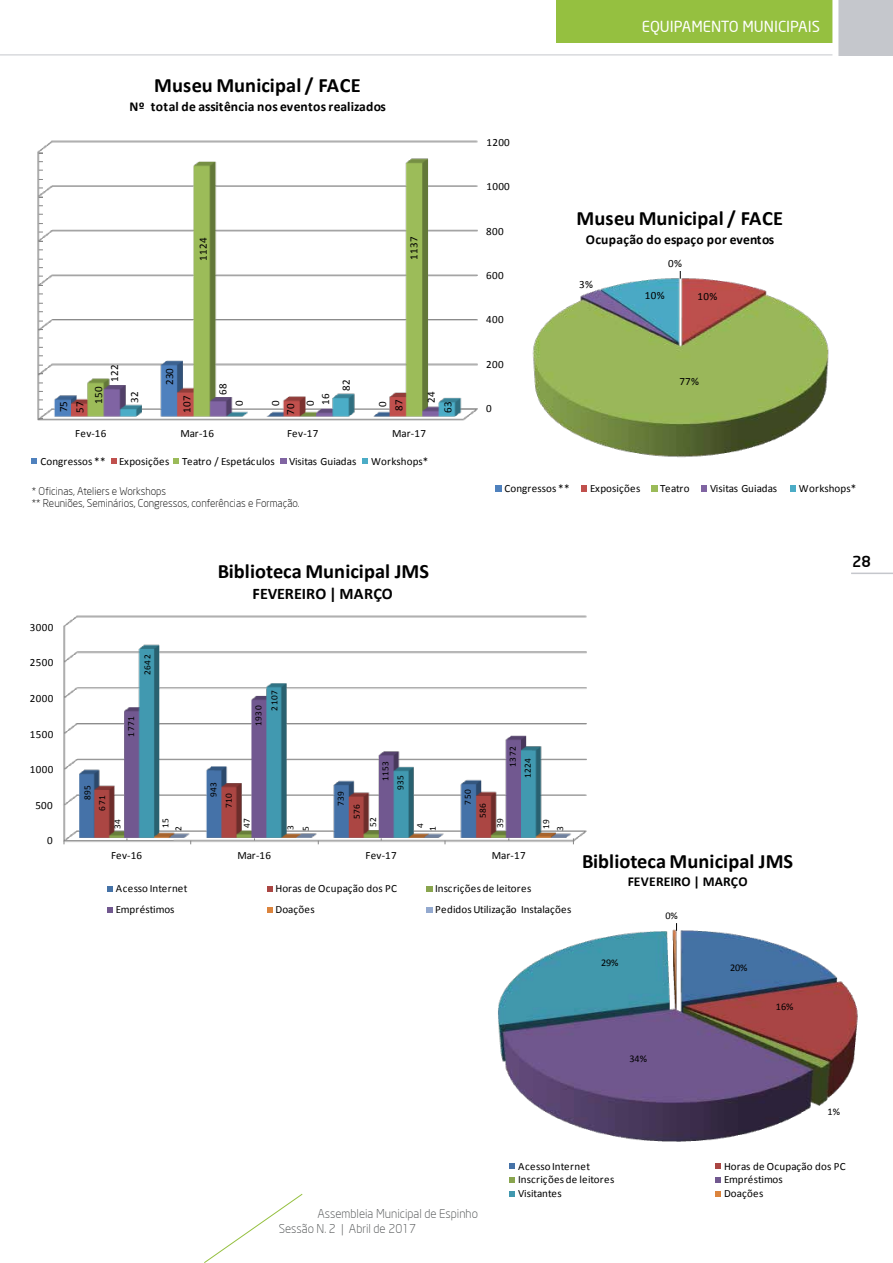
<style>
.page{position:relative;width:893px;height:1263px;background:#fff}
.page>*{position:absolute;margin:0;border:0;box-sizing:border-box;transform-origin:0 0}
.t1{font:700 20.4px "Calibri";letter-spacing:.005em;color:#000}
.t2{font:700 16.2px "Calibri";letter-spacing:.005em;color:#000}
.t3{font:15px "Neo Sans";color:#fff}
.t4{font:500 15px "Neo Sans";color:#000}
.t5{font:700 13.65px "Calibri";letter-spacing:.01em;color:#000}
.t6{font:300 12px/14.4px "Neo Sans";color:#4b4e4f}
.t7{font:11.1px "Calibri";letter-spacing:.015em;color:#000}
.t8{font:11.1px "Calibri";letter-spacing:-.01em;color:#000}
.t9{font:11.1px "Calibri";letter-spacing:-.005em;color:#000}
.t10{font:300 10.5px/12.6px "Neo Sans";color:#000}
.t11{font:10.2px "Calibri";letter-spacing:-.005em;color:#000}
.t12{font:9.3px/12.9px "Calibri";letter-spacing:.04em;color:#000;text-align:center}
</style>
<div class="page">
<hr style="left:851px;top:573px;width:42px;height:1px;background:#c5c7cc">
<hr style="left:0;top:55px;width:893px;height:1px;background:#c5c7cc">
<div style="left:556px;top:0;width:276px;height:43px;background:#95c040"></div>
<div style="left:838px;top:0;width:55px;height:55px;background:#c5c7cc"></div>
<div style="left:832px;top:0;width:6px;height:57px;background:#fff"></div>
<svg style="left:204px;top:1193px;width:99px;height:70px"></svg>
<img style="left:37px;top:140px;width:441px;height:280px">
<svg style="left:31px;top:458px;width:6px;height:6px"></svg>
<svg style="left:111px;top:458px;width:6px;height:6px"></svg>
<svg style="left:173px;top:458px;width:6px;height:6px"></svg>
<div style="left:280px;top:458px;width:7px;height:6px;background:#8064a2"></div>
<svg style="left:362px;top:458px;width:6px;height:6px"></svg>
<img style="left:532px;top:271px;width:297px;height:187px">
<div style="left:495px;top:485px;width:7px;height:7px;background:#4f81bd"></div>
<div style="left:581px;top:485px;width:6px;height:7px;background:#c0504d"></div>
<div style="left:651px;top:485px;width:7px;height:7px;background:#9bbb59"></div>
<div style="left:701px;top:485px;width:6px;height:7px;background:#8064a2"></div>
<div style="left:790px;top:485px;width:6px;height:7px;background:#4bacc6"></div>
<img style="left:63px;top:615px;width:524px;height:228px">
<svg style="left:107px;top:886px;width:6px;height:5px"></svg>
<svg style="left:267px;top:886px;width:6px;height:5px"></svg>
<div style="left:426px;top:885px;width:7px;height:6px;background:#89a54e"></div>
<svg style="left:107px;top:907px;width:6px;height:6px"></svg>
<svg style="left:267px;top:907px;width:6px;height:6px"></svg>
<div style="left:426px;top:907px;width:7px;height:6px;background:#93a9cf"></div>
<img style="left:498px;top:923px;width:360px;height:274px">
<svg style="left:509px;top:1163px;width:6px;height:6px"></svg>
<svg style="left:715px;top:1163px;width:6px;height:6px"></svg>
<svg style="left:509px;top:1177px;width:6px;height:6px"></svg>
<svg style="left:715px;top:1177px;width:6px;height:6px"></svg>
<svg style="left:509px;top:1190px;width:6px;height:6px"></svg>
<svg style="left:715px;top:1190px;width:6px;height:6px"></svg>
<h1 class="t1" style="left:154px;top:73px;width:208px">Museu Municipal / FACE</h1>
<p class="t5" style="left:130px;top:98px;width:258px">Nº total de assitência nos eventos realizados</p>
<p class="t7" style="left:196px;top:261px;width:25px;rotate:-90deg">1124</p>
<p class="t7" style="left:407px;top:260px;width:25px;rotate:-90deg">1137</p>
<p class="t7" style="left:57px;top:412px;width:13px;rotate:-90deg">75</p>
<p class="t7" style="left:108px;top:382px;width:19px;rotate:-90deg">122</p>
<p class="t7" style="left:163px;top:385px;width:19px;rotate:-90deg">230</p>
<p class="t7" style="left:339px;top:390px;width:13px;rotate:-90deg">82</p>
<p class="t7" style="left:216px;top:395px;width:13px;rotate:-90deg">68</p>
<p class="t7" style="left:91px;top:404px;width:19px;rotate:-90deg">150</p>
<p class="t7" style="left:127px;top:403px;width:13px;rotate:-90deg">32</p>
<p class="t7" style="left:232px;top:406px;width:7px;rotate:-90deg">0</p>
<p class="t7" style="left:318px;top:405px;width:13px;rotate:-90deg">16</p>
<p class="t7" style="left:424px;top:403px;width:13px;rotate:-90deg">24</p>
<p class="t7" style="left:73px;top:413px;width:13px;rotate:-90deg">57</p>
<p class="t7" style="left:180px;top:413px;width:19px;rotate:-90deg">107</p>
<p class="t7" style="left:284px;top:415px;width:13px;rotate:-90deg">70</p>
<p class="t7" style="left:392px;top:411px;width:13px;rotate:-90deg">87</p>
<p class="t7" style="left:268px;top:406px;width:7px;rotate:-90deg">0</p>
<p class="t7" style="left:375px;top:407px;width:7px;rotate:-90deg">0</p>
<p class="t7" style="left:303px;top:406px;width:7px;rotate:-90deg">0</p>
<p class="t7" style="left:75px;top:426px;width:33px">Fev-16</p>
<p class="t7" style="left:180px;top:426px;width:35px">Mar-16</p>
<p class="t7" style="left:287px;top:426px;width:33px">Fev-17</p>
<p class="t7" style="left:392px;top:426px;width:35px">Mar-17</p>
<p class="t7" style="left:40px;top:454px;width:236px">Congressos ** Exposições Teatro / Espetáculos</p>
<p class="t8" style="left:289px;top:454px;width:69px">Visitas Guiadas</p>
<p class="t7" style="left:371px;top:454px;width:59px">Workshops*</p>
<p class="t10" style="left:32px;top:484px;width:269px">* Oficinas, Ateliers e Workshops<br>** Reuniões, Seminários, Congressos, conferências e Formação.</p>
<p class="t7" style="left:441px;top:413px;width:13px;rotate:-90deg">63</p>
<p class="t7" style="left:30px;top:620px;width:25px">3000</p>
<p class="t7" style="left:30px;top:656px;width:25px">2500</p>
<p class="t7" style="left:30px;top:691px;width:25px">2000</p>
<p class="t7" style="left:30px;top:727px;width:25px">1500</p>
<p class="t12" style="left:140px;top:675px;width:22px;rotate:-90deg">2642</p>
<p class="t12" style="left:124px;top:736px;width:22px;rotate:-90deg">1771</p>
<h1 class="t1" style="left:218px;top:559px;width:213px">Biblioteca Municipal JMS</h1>
<h2 class="t2" style="left:253px;top:583px;width:142px">FEVEREIRO | MARÇO</h2>
<p class="t12" style="left:251px;top:726px;width:22px;rotate:-90deg">1930</p>
<p class="t12" style="left:268px;top:710px;width:22px;rotate:-90deg">2107</p>
<p class="t7" style="left:486px;top:135px;width:25px">1200</p>
<p class="t7" style="left:486px;top:180px;width:25px">1000</p>
<p class="t7" style="left:486px;top:224px;width:19px">800</p>
<p class="t7" style="left:486px;top:268px;width:19px">600</p>
<p class="t7" style="left:486px;top:313px;width:19px">400</p>
<p class="t7" style="left:486px;top:357px;width:19px">200</p>
<p class="t7" style="left:486px;top:401px;width:7px">0</p>
<h3 class="t3" style="left:642px;top:17px;width:180px">EQUIPAMENTO MUNICIPAIS</h3>
<h1 class="t1" style="left:577px;top:206px;width:208px">Museu Municipal / FACE</h1>
<p class="t5" style="left:586px;top:231px;width:190px">Ocupação do espaço por eventos</p>
<p class="t7" style="left:579px;top:278px;width:15px">3%</p>
<p class="t7" style="left:668px;top:257px;width:15px">0%</p>
<p class="t7" style="left:645px;top:288px;width:21px">10%</p>
<p class="t7" style="left:697px;top:290px;width:21px">10%</p>
<p class="t7" style="left:679px;top:375px;width:21px">77%</p>
<p class="t7" style="left:504px;top:481px;width:67px">Congressos **</p>
<p class="t7" style="left:590px;top:481px;width:52px">Exposições</p>
<p class="t7" style="left:660px;top:481px;width:31px">Teatro</p>
<p class="t8" style="left:710px;top:481px;width:69px">Visitas Guiadas</p>
<p class="t7" style="left:799px;top:481px;width:59px">Workshops*</p>
<h3 class="t4" style="left:852px;top:552px;width:20px">28</h3>
<p class="t7" style="left:30px;top:763px;width:25px">1000</p>
<p class="t7" style="left:35px;top:798px;width:19px">500</p>
<p class="t7" style="left:47px;top:834px;width:7px">0</p>
<p class="t12" style="left:506px;top:767px;width:22px;rotate:-90deg">1372</p>
<p class="t12" style="left:521px;top:778px;width:22px;rotate:-90deg">1224</p>
<p class="t12" style="left:379px;top:781px;width:22px;rotate:-90deg">1153</p>
<p class="t12" style="left:394px;top:790px;width:16px;rotate:-90deg">935</p>
<p class="t12" style="left:80px;top:800px;width:16px;rotate:-90deg">895</p>
<p class="t12" style="left:206px;top:797px;width:16px;rotate:-90deg">943</p>
<p class="t12" style="left:334px;top:806px;width:16px;rotate:-90deg">739</p>
<p class="t12" style="left:461px;top:804px;width:16px;rotate:-90deg">750</p>
<p class="t12" style="left:95px;top:810px;width:16px;rotate:-90deg">671</p>
<p class="t12" style="left:222px;top:808px;width:16px;rotate:-90deg">710</p>
<p class="t12" style="left:350px;top:819px;width:16px;rotate:-90deg">576</p>
<p class="t12" style="left:476px;top:818px;width:16px;rotate:-90deg">586</p>
<p class="t12" style="left:110px;top:829px;width:11px;rotate:-90deg">34</p>
<p class="t12" style="left:240px;top:828px;width:11px;rotate:-90deg">47</p>
<p class="t12" style="left:366px;top:827px;width:11px;rotate:-90deg">52</p>
<p class="t12" style="left:493px;top:828px;width:11px;rotate:-90deg">39</p>
<p class="t12" style="left:159px;top:828px;width:11px;rotate:-90deg">15</p>
<p class="t12" style="left:171px;top:831px;width:6px;rotate:-90deg">2</p>
<p class="t12" style="left:299px;top:830px;width:6px;rotate:-90deg">5</p>
<p class="t12" style="left:413px;top:831px;width:10px;rotate:-90deg">4<br>1</p>
<p class="t12" style="left:539px;top:831px;width:13px;line-height:14px;text-align:left;rotate:-90deg">19<br>3</p>
<p class="t12" style="left:284px;top:830px;width:6px;rotate:-90deg">3</p>
<p class="t7" style="left:111px;top:848px;width:33px">Fev-16</p>
<p class="t7" style="left:237px;top:848px;width:35px">Mar-16</p>
<p class="t7" style="left:366px;top:848px;width:33px">Fev-17</p>
<p class="t7" style="left:492px;top:848px;width:35px">Mar-17</p>
<p class="t7" style="left:116px;top:881px;width:73px">Acesso Internet</p>
<p class="t7" style="left:276px;top:881px;width:123px">Horas de Ocupação dos PC</p>
<p class="t7" style="left:435px;top:881px;width:98px">Inscrições de leitores</p>
<p class="t7" style="left:116px;top:903px;width:60px">Empréstimos</p>
<p class="t7" style="left:276px;top:903px;width:41px">Doações</p>
<p class="t7" style="left:435px;top:903px;width:138px">Pedidos Utilização Instalações</p>
<h1 class="t1" style="left:582px;top:848px;width:213px">Biblioteca Municipal JMS</h1>
<p class="t5" style="left:628px;top:873px;width:121px">FEVEREIRO | MARÇO</p>
<p class="t11" style="left:665px;top:910px;width:14px">0%</p>
<p class="t11" style="left:601px;top:956px;width:19px">29%</p>
<p class="t11" style="left:730px;top:961px;width:19px">20%</p>
<p class="t11" style="left:776px;top:1000px;width:19px">16%</p>
<p class="t11" style="left:629px;top:1052px;width:19px">34%</p>
<p class="t11" style="left:828px;top:1105px;width:14px">1%</p>
<p class="t6" style="left:279px;top:1206px;width:201px;text-indent:39px">Assembleia Municipal de Espinho<br>Sessão N. 2 | Abril de 2017</p>
<p class="t7" style="left:518px;top:1159px;width:73px">Acesso Internet</p>
<p class="t7" style="left:724px;top:1159px;width:123px">Horas de Ocupação dos PC</p>
<p class="t7" style="left:518px;top:1173px;width:98px">Inscrições de leitores</p>
<p class="t7" style="left:724px;top:1173px;width:60px">Empréstimos</p>
<p class="t9" style="left:518px;top:1186px;width:45px">Visitantes</p>
<p class="t7" style="left:724px;top:1186px;width:41px">Doações</p>
</div>
